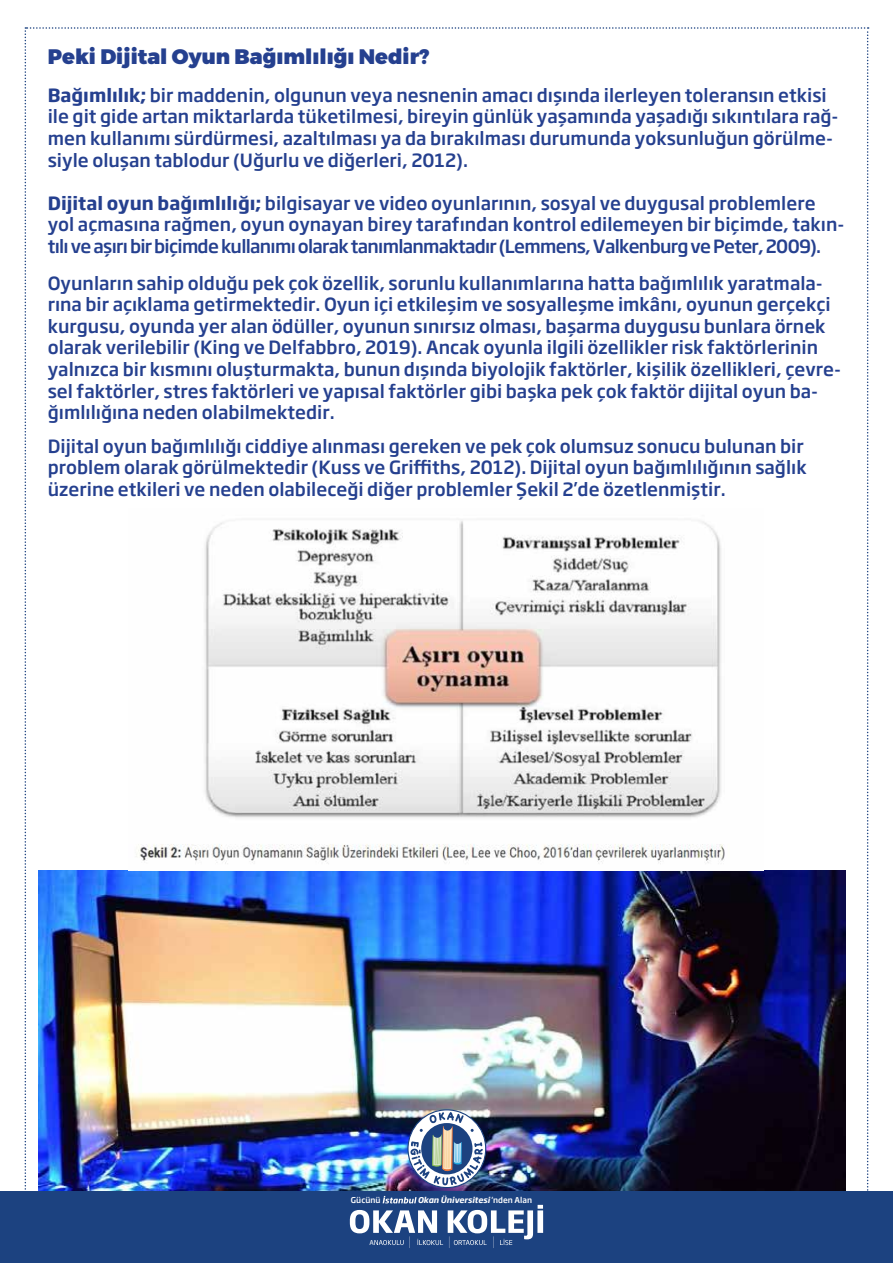
<style>
.page{position:relative;width:893px;height:1263px;background:#fff}
.page>*{position:absolute;margin:0;border:0;box-sizing:border-box;transform-origin:0 0}
.t1{font:900 21px "Montserrat";color:#25408f}
.t2{font:500 18px/21.6px "Soho Gothic Pro";color:#25408f}
.t3{font:italic 700 7.95px "Soho Gothic Pro";color:#fff}
.t4{font:500 7.95px "Soho Gothic Pro";color:#fff}
.t5{font:6.6px "Soho Gothic Pro";color:#fff}
.s1{font-weight:700}
.s2{font-weight:500;font-style:normal}
</style>
<div class="page">
<div style="left:0;top:1191px;width:893px;height:72px;background:#1c4280"></div>
<img style="left:25px;top:27px;width:844px;height:1221px">
<img style="left:129px;top:509px;width:635px;height:361px">
<p class="t1" style="left:48px;top:43px;width:383px">Peki Dijital Oyun Bağımlılığı Nedir?</p>
<p class="t2" style="left:48px;top:83px;width:792px"><span class="s1">Bağımlılık;</span> bir maddenin, olgunun veya nesnenin amacı dışında ilerleyen toleransın etkisi ile git gide artan miktarlarda tüketilmesi, bireyin günlük yaşamında yaşadığı sıkıntılara rağ&shy;men kullanımı sürdürmesi, azaltılması ya da bırakılması durumunda yoksunluğun görülme&shy;siyle oluşan tablodur (Uğurlu ve diğerleri, 2012).</p>
<p class="t2" style="left:48px;top:191px;width:798px"><span class="s1">Dijital oyun bağımlılığı;</span> bilgisayar ve video oyunlarının, sosyal ve duygusal problemlere yol açmasına rağmen, oyun oynayan birey tarafından kontrol edilemeyen bir biçimde, takın&shy;tılı ve aşırı bir biçimde kullanımı olarak tanımlanmaktadır (Lemmens, Valkenburg ve Peter, 2009).</p>
<p class="t2" style="left:48px;top:271px;width:795px">Oyunların sahip olduğu pek çok özellik, sorunlu kullanımlarına hatta bağımlılık yaratmala&shy;rına bir açıklama getirmektedir. Oyun içi etkileşim ve sosyalleşme imkânı, oyunun gerçekçi kurgusu, oyunda yer alan ödüller, oyunun sınırsız olması, başarma duygusu bunlara örnek olarak verilebilir (King ve Delfabbro, 2019). Ancak oyunla ilgili özellikler risk faktörlerinin yalnızca bir kısmını oluşturmakta, bunun dışında biyolojik faktörler, kişilik özellikleri, çevre&shy;sel faktörler, stres faktörleri ve yapısal faktörler gibi başka pek çok faktör dijital oyun ba&shy;ğımlılığına neden olabilmektedir.</p>
<p class="t2" style="left:48px;top:434px;width:760px">Dijital oyun bağımlılığı ciddiye alınması gereken ve pek çok olumsuz sonucu bulunan bir problem olarak görülmektedir (Kuss ve Griffiths, 2012). Dijital oyun bağımlılığının sağlık üzerine etkileri ve neden olabileceği diğer problemler Şekil 2’de özetlenmiştir.</p>
<p class="t4" style="left:351px;top:1194px;width:31px">Gücünü</p>
<p class="t5" style="left:369px;top:1237px;width:6px">A</p>
<p class="t3" style="left:418px;top:1194px;width:116px">Okan Üniversitesi <span class="s2">‘nden Alan</span></p>
</div>
